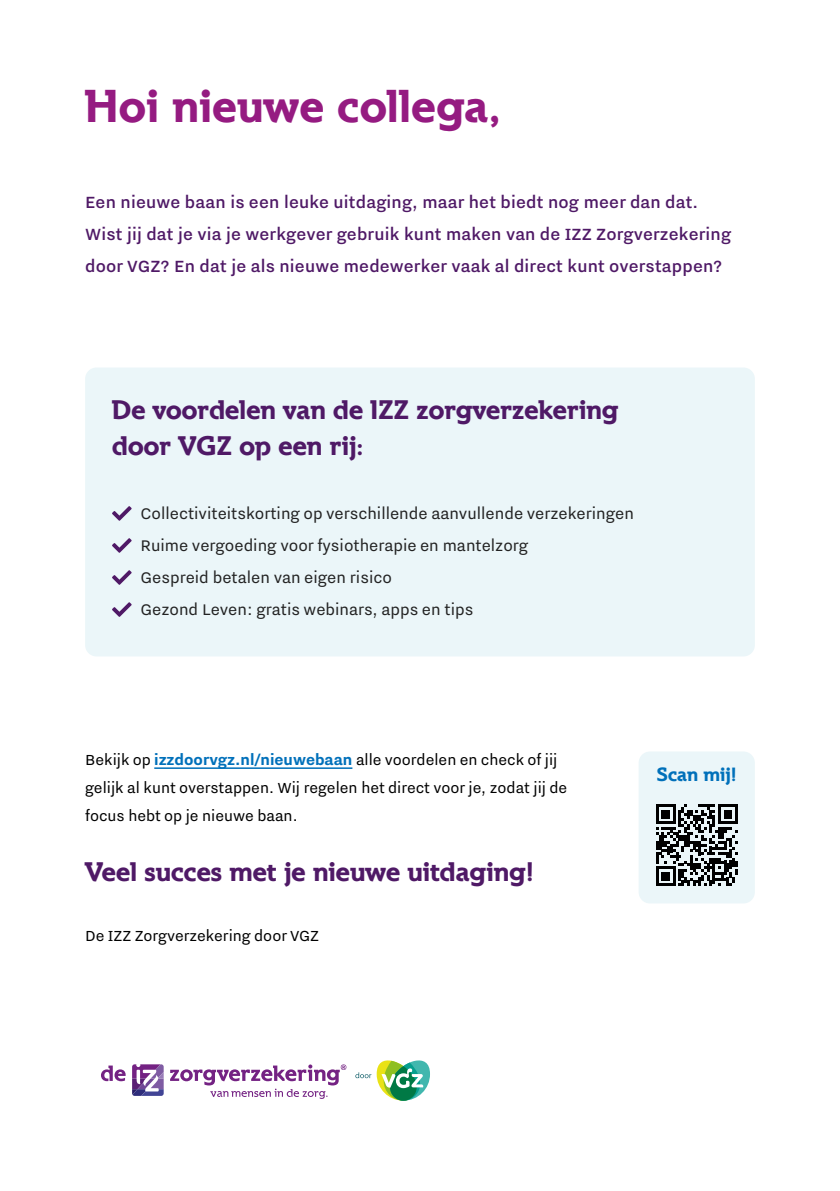
<style>
.page{position:relative;width:840px;height:1191px;background:#fff}
.page>*{position:absolute;margin:0;border:0;box-sizing:border-box;transform-origin:0 0}
.t1{font:700 48px "Spartacus";letter-spacing:.01em;color:#951b81}
.t2{font:700 28px/36px "Spartacus";color:#4f1966}
.t3{font:500 20px/32px "Nitti Grotesk";letter-spacing:.01em;color:#4f1966}
.t4{font:700 20px "Spartacus";color:#0070ba}
.t5{font:19px/32px "Nitti Grotesk";color:#222}
.t6{font:18px/28px "Nitti Grotesk";color:#000}
.s1{font-weight:700;color:#0070ba}
</style>
<div class="page">
<div style="left:85px;top:367px;width:669px;height:289px;background:#ebf6f9;border-radius:11px"></div>
<hr style="left:154px;top:767px;width:198px;height:2px;background:#0070ba">
<svg style="left:132px;top:1064px;width:32px;height:31px"></svg>
<svg style="left:101px;top:1065px;width:24px;height:16px"></svg>
<svg style="left:170px;top:1064px;width:176px;height:35px"></svg>
<svg style="left:355px;top:1060px;width:75px;height:41px"></svg>
<div style="left:638px;top:751px;width:116px;height:152px;background:#ebf6f9;border-radius:11px"></div>
<svg style="left:112px;top:506px;width:19px;height:15px"></svg>
<svg style="left:112px;top:538px;width:19px;height:15px"></svg>
<svg style="left:112px;top:570px;width:19px;height:15px"></svg>
<svg style="left:112px;top:602px;width:19px;height:15px"></svg>
<svg style="left:656px;top:804px;width:81px;height:82px"></svg>
<h1 class="t1" style="left:85px;top:80px;width:416px">Hoi nieuwe collega,</h1>
<p class="t3" style="left:85px;top:186px;width:647px">Een nieuwe baan is een leuke uitdaging, maar het biedt nog meer dan dat.<br>Wist jij dat je via je werkgever gebruik kunt maken van de IZZ Zorgverzekering door VGZ? En dat je als nieuwe medewerker vaak al direct kunt overstappen?</p>
<h2 class="t2" style="left:112px;top:392px;width:507px">De voordelen van de IZZ zorgverzekering door VGZ op een rij:</h2>
<p class="t5" style="left:140px;top:497px;width:494px">Collectiviteitskorting op verschillende aanvullende verzekeringen Ruime vergoeding voor fysiotherapie en mantelzorg<br>Gespreid betalen van eigen risico<br>Gezond Leven: gratis webinars, apps en tips</p>
<p class="t6" style="left:85px;top:746px;width:483px">Bekijk op <span class="s1">izzdoorvgz.nl/nieuwebaan</span> alle voordelen en check of jij gelijk al kunt overstappen. Wij regelen het direct voor je, zodat jij de focus hebt op je nieuwe baan.</p>
<h2 class="t2" style="left:85px;top:854px;width:450px">Veel succes met je nieuwe uitdaging!</h2>
<p class="t6" style="left:85px;top:922px;width:235px">De IZZ Zorgverzekering door VGZ</p>
<p class="t4" style="left:656px;top:763px;width:81px">Scan mij!</p>
</div>
